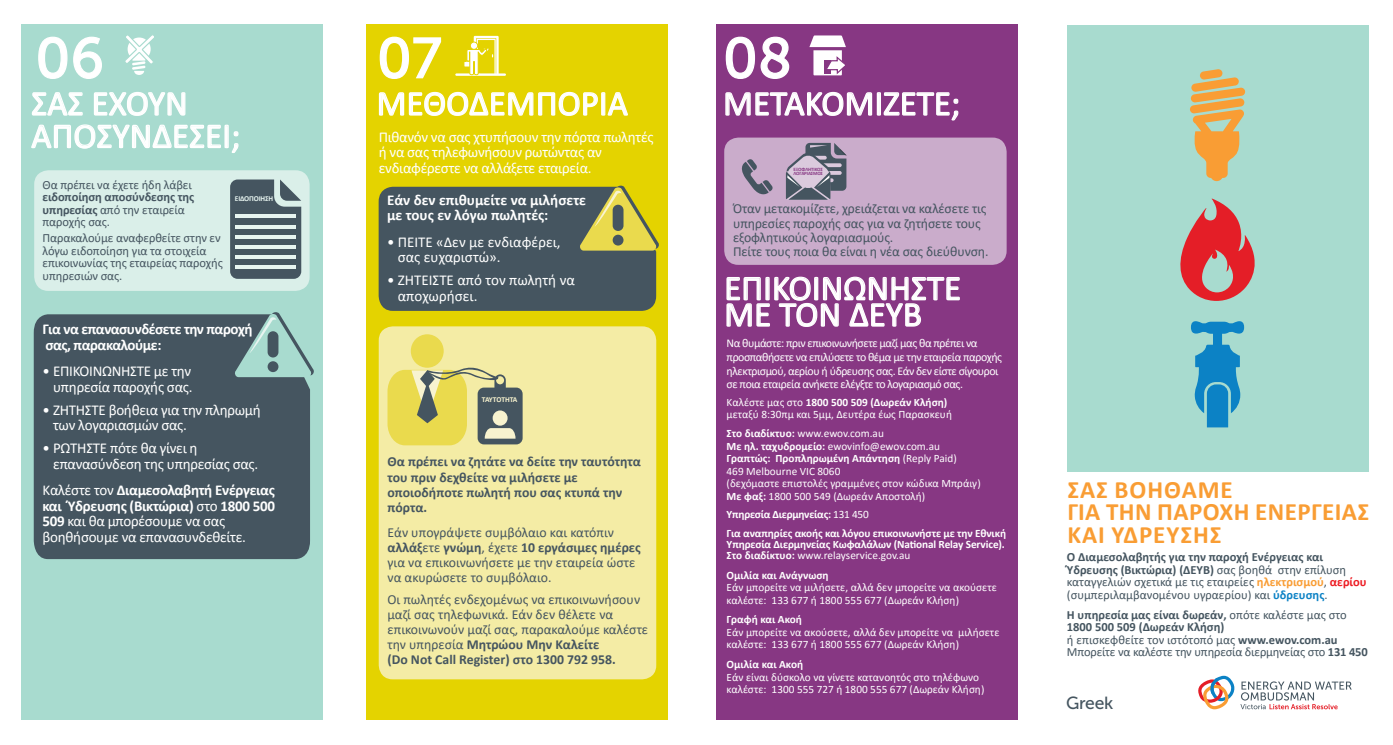
<style>
.page{position:relative;width:1393px;height:745px;background:#fff}
.page>*{position:absolute;margin:0;border:0;box-sizing:border-box;transform-origin:0 0}
.Head__45pt{font:56.25px "Museo Sans 500";color:#fff}
.HEADER_28pt{font:35px/32.5px "Calibri";color:#fff}
.Cover__26pt{font:700 25px/22.5px "Calibri";letter-spacing:.02em;color:#f99d34}
.LANGUAGE{font:17.5px "Museo Sans 500";letter-spacing:-.02em;color:#455560}
.Body__12pt_Book{font:15px/15.6px "Calibri";letter-spacing:-.02em;color:#fff}
.Intro__12pt{font:15px/15.6px "Calibri";letter-spacing:-.02em;color:#fff}
.Body__12pt_Book-2{font:15px/15.6px "Calibri";color:#fff}
.Body__12pt_Demi{font:700 15px/15.6px "Calibri";color:#fff}
.Body__12pt_Demi-2{font:700 15px/15.6px "Calibri";letter-spacing:-.02em;color:#fff}
.Body__12pt_Demi-3{font:13.75px/15px "Calibri";color:#455560}
.Intro__12pt-2{font:13.75px/14.4px "Calibri";letter-spacing:-.01em;color:#455560}
.Body__12pt_Demi-4{font:700 13.75px/15px "Calibri";color:#455560}
.Body__10pt_Book{font:12.5px/12.5px "Calibri";color:#455560}
.Body__12pt_Demi-5{font:12.5px/12.5px "Calibri";letter-spacing:-.01em;color:#455560}
.Intro__12pt-3{font:11.88px/13.8px "Calibri";letter-spacing:-.04em;color:#fff}
.Body__10pt_Book-2{font:11.25px/12.5px "Calibri";color:#fff}
.Body__10pt_Book-3{font:700 11.25px/11.2px "Calibri";letter-spacing:-.01em;color:#fff;text-align:justify}
.Body__12pt_Demi-6{font:700 7.5px "Calibri";letter-spacing:-.02em;color:#e7f4f0}
.Body__12pt_Demi-7{font:700 7.5px "Calibri";letter-spacing:-.02em;color:#f8f3cf}
.Body__12pt_Demi-8{font:700 5px "Calibri";letter-spacing:-.025em;color:#873783}
.s1{font-weight:700}
.s2{font-weight:400}
.s3{font-weight:700;color:#f99d34}
.s4{font-weight:700;color:#ed1d24}
.s5{font-weight:700;color:#0c82c5}
</style>
<div class="page">
<div style="left:21px;top:25px;width:301px;height:694px;background:#a8dbcf"></div>
<div style="left:367px;top:25px;width:301px;height:694px;background:#e4d300"></div>
<div style="left:716px;top:25px;width:301px;height:694px;background:#873783"></div>
<div style="left:1067px;top:25px;width:301px;height:446px;background:#a8dbcf"></div>
<svg style="left:38px;top:36px;width:64px;height:43px"></svg>
<svg style="left:31px;top:92px;width:208px;height:61px"></svg>
<div style="left:34px;top:314px;width:276px;height:244px;background:#455560"></div>
<svg style="left:234px;top:312px;width:80px;height:65px"></svg>
<div style="left:268px;top:331px;width:10px;height:26px;background:#455560;border-radius:5px"></div>
<div style="left:268px;top:361px;width:10px;height:11px;background:#455560;border-radius:50%"></div>
<div style="left:34px;top:170px;width:276px;height:121px;background:#daefe9;border-radius:14px"></div>
<svg style="left:125px;top:35px;width:29px;height:40px"></svg>
<svg style="left:230px;top:179px;width:71px;height:100px;background:#54656e"></svg>
<hr style="left:235px;top:214px;width:61px;height:4px;background:#e7f4f0">
<hr style="left:235px;top:225px;width:61px;height:4px;background:#e7f4f0">
<hr style="left:235px;top:235px;width:60px;height:4px;background:#e7f4f0">
<hr style="left:235px;top:245px;width:60px;height:4px;background:#e7f4f0">
<hr style="left:235px;top:255px;width:60px;height:4px;background:#e7f4f0">
<hr style="left:235px;top:265px;width:60px;height:4px;background:#e7f4f0">
<svg style="left:379px;top:36px;width:63px;height:43px"></svg>
<svg style="left:455px;top:36px;width:51px;height:40px"></svg>
<div style="left:470px;top:42px;width:7px;height:7px;background:#fff;border-radius:50%"></div>
<div style="left:470px;top:42px;width:8px;height:8px;border:1px solid #e4d300;border-radius:50%"></div>
<svg style="left:378px;top:91px;width:250px;height:25px"></svg>
<svg style="left:379px;top:185px;width:280px;height:126px;background:#57645a"></svg>
<div style="left:612px;top:204px;width:11px;height:27px;background:#455560;border-radius:5px"></div>
<div style="left:612px;top:234px;width:11px;height:11px;background:#455560;border-radius:50%"></div>
<div style="left:379px;top:326px;width:277px;height:353px;background:#f4eca5;border-radius:14px"></div>
<div style="left:411px;top:334px;width:33px;height:33px;background:#eada4d;border-radius:50%"></div>
<svg style="left:387px;top:364px;width:135px;height:81px"></svg>
<svg style="left:726px;top:276px;width:234px;height:51px"></svg>
<div style="left:724px;top:137px;width:282px;height:128px;background:#caaccb;border-radius:14px"></div>
<svg style="left:725px;top:36px;width:65px;height:43px"></svg>
<svg style="left:809px;top:35px;width:37px;height:41px"></svg>
<svg style="left:725px;top:91px;width:234px;height:30px"></svg>
<svg style="left:741px;top:159px;width:32px;height:36px"></svg>
<svg style="left:786px;top:143px;width:60px;height:57px"></svg>
<svg style="left:1191px;top:321px;width:53px;height:106px"></svg>
<svg style="left:1180px;top:198px;width:75px;height:103px"></svg>
<svg style="left:1190px;top:69px;width:55px;height:112px"></svg>
<svg style="left:1240px;top:681px;width:111px;height:27px"></svg>
<svg style="left:1198px;top:675px;width:36px;height:33px"></svg>
<p class="Head__45pt" style="left:35px;top:27px;width:70px">06</p>
<p class="HEADER_28pt" style="left:31px;top:86px;width:211px">ΣΑΣ ΕΧΟΥΝ<br>ΑΠΟΣΥΝΔΕΣΕΙ;</p>
<p class="Body__12pt_Demi-5" style="left:43px;top:178px;width:153px">Θα πρέπει να έχετε ήδη λάβει <span class="s1">ειδοποίηση αποσύνδεσης της υπηρεσίας</span> από την εταιρεία παροχής σας.</p>
<p class="Body__12pt_Demi-5" style="left:43px;top:231px;width:182px">Παρακαλούμε αναφερθείτε στην εν λόγω ειδοποίηση για τα στοιχεία επικοινωνίας της εταιρείας παροχής υπηρεσιών σας.</p>
<p class="Body__12pt_Demi-6" style="left:235px;top:193px;width:40px">ΕΙΔΟΠΟΙΗΣΗ</p>
<p class="Body__12pt_Demi-2" style="left:43px;top:321px;width:212px">Για να επανασυνδέσετε την παροχή σας, παρακαλούμε:</p>
<p class="Body__12pt_Book" style="left:43px;top:363px;width:151px;text-align:right">• ΕΠΙΚΟΙΝΩΝΗΣΤΕ με την υπηρεσία παροχής σας.</p>
<p class="Body__12pt_Book" style="left:53px;top:401px;width:209px;text-indent:-11px">• ΖΗΤΗΣΤΕ βοήθεια για την πληρωμή των λογαριασμών σας.</p>
<p class="Body__12pt_Book" style="left:53px;top:439px;width:207px;text-indent:-11px">• ΡΩΤΗΣΤΕ πότε θα γίνει η επανασύνδεση της υπηρεσίας σας.</p>
<p class="Body__12pt_Book" style="left:43px;top:481px;width:234px">Καλέστε τον <span class="s1">Διαμεσολαβητή Ενέργειας και Ύδρευσης (Βικτώρια)</span> στο <span class="s1">1800 500<br>509</span> και θα μπορέσουμε να σας βοηθήσουμε να επανασυνδεθείτε.</p>
<p class="Head__45pt" style="left:377px;top:27px;width:66px">07</p>
<p class="HEADER_28pt" style="left:376px;top:86px;width:253px">ΜΕΘΟΔΕΜΠΟΡΙΑ</p>
<p class="Intro__12pt" style="left:379px;top:128px;width:276px">Πιθανόν να σας χτυπήσουν την πόρτα πωλητές ή να σας τηλεφωνήσουν ρωτώντας αν ενδιαφέρεστε να αλλάξετε εταιρεία.</p>
<p class="Body__12pt_Demi" style="left:387px;top:191px;width:201px">Εάν δεν επιθυμείτε να μιλήσετε με τους εν λόγω πωλητές:</p>
<p class="Body__12pt_Book-2" style="left:398px;top:233px;width:165px;text-indent:-11px">• ΠΕΙΤΕ «Δεν με ενδιαφέρει, σας ευχαριστώ».</p>
<p class="Body__12pt_Book-2" style="left:398px;top:271px;width:179px;text-indent:-11px">• ΖΗΤΕΙΣΤΕ από τον πωλητή να αποχωρήσει.</p>
<p class="Body__12pt_Demi-7" style="left:482px;top:394px;width:37px">ΤΑΥΤΟΤΗΤΑ</p>
<p class="Body__12pt_Demi-4" style="left:387px;top:453px;width:255px">Θα πρέπει να ζητάτε να δείτε την ταυτότητα του πριν δεχθείτε να μιλήσετε με οποιοδήποτε πωλητή που σας κτυπά την πόρτα.</p>
<p class="Body__12pt_Demi-3" style="left:387px;top:524px;width:255px">Εάν υπογράψετε συμβόλαιο και κατόπιν <span class="s1">αλλάξ</span>ετε <span class="s1">γνώμη</span>, έχετε <span class="s1">10 εργάσιμες ημέρες </span>για να επικοινωνήσετε με την εταιρεία ώστε να ακυρώσετε το συμβόλαιο.</p>
<p class="Body__12pt_Demi-3" style="left:387px;top:591px;width:262px">Οι πωλητές ενδεχομένως να επικοινωνήσουν μαζί σας τηλεφωνικά. Εάν δεν θέλετε να επικοινωνούν μαζί σας, παρακαλούμε καλέστε την υπηρεσία <span class="s1">Μητρώου Μην Καλείτε<br>(Do Not Call Register) στο 1300 792 958.</span></p>
<p class="Head__45pt" style="left:723px;top:27px;width:71px">08</p>
<p class="HEADER_28pt" style="left:723px;top:86px;width:239px">ΜΕΤΑΚΟΜΙΖΕΤΕ;</p>
<p class="Body__12pt_Demi-8" style="left:793px;top:165px;width:31px">ΕΞΟΦΛΗΤΙΚΟΣ</p>
<p class="Body__12pt_Demi-8" style="left:793px;top:170px;width:31px">ΛΟΓΑΡΙΑΣΜΟΣ</p>
<p class="Intro__12pt-2" style="left:733px;top:201px;width:257px">Όταν μετακομίζετε, χρειάζεται να καλέσετε τις υπηρεσίες παροχής σας για να ζητήσετε τους εξοφλητικούς λογαριασμούς.<br>Πείτε τους ποια θα είναι η νέα σας διεύθυνση.</p>
<p class="HEADER_28pt" style="left:724px;top:274px;width:238px;line-height:26.2px">ΕΠΙΚΟΙΝΩΝΗΣΤΕ<br>ΜΕ ΤΟΝ ΔΕΥΒ</p>
<p class="Intro__12pt-3" style="left:726px;top:335px;width:277px">Να θυμάστε: πριν επικοινωνήσετε μαζί μας θα πρέπει να προσπαθήσετε να επιλύσετε το θέμα με την εταιρεία παροχής ηλεκτρισμού, αερίου ή ύδρευσης σας. Εάν δεν είστε σίγουροι σε ποια εταιρεία ανήκετε ελέγξτε το λογαριασμό σας.</p>
<p class="Body__10pt_Book-2" style="left:726px;top:396px;width:227px;line-height:11.2px">Καλέστε μας στο <span class="s1">1800 500 509 (Δωρεάν Κλήση) </span>μεταξύ 8:30πμ και 5μμ, Δευτέρα έως Παρασκευή</p>
<p class="Body__10pt_Book-2" style="left:726px;top:427px;width:256px"><span class="s1">Στο διαδίκτυο:</span> www.ewov.com.au<br><span class="s1">Με ηλ. ταχυδρομείο:</span> ewovinfo@ewov.com.au <span class="s1">Γραπτώς: Προπληρωμένη Απάντηση</span> (Reply Paid)<br>469 Melbourne VIC 8060<br>(δεχόμαστε επιστολές γραμμένες στον κώδικα Μπράιγ)<br><span class="s1">Με φαξ:</span> 1800 500 549 (Δωρεάν Αποστολή)</p>
<p class="Body__10pt_Book-3" style="left:726px;top:508px;width:144px">Υπηρεσία Διερμηνείας: <span class="s2">131 450</span></p>
<p class="Body__10pt_Book-3" style="left:726px;top:526px;width:281px">Για αναπηρίες ακοής και λόγου επικοινωνήστε με την Εθνική Υπηρεσία Διερμηνείας Κωφαλάλων (National Relay Service).<br>Στο διαδίκτυο: <span class="s2">www.relayservice.gov.au</span></p>
<p class="Body__10pt_Book-2" style="left:726px;top:568px;width:272px"><span class="s1">Ομιλία και Ανάγνωση<br></span>Εάν μπορείτε να μιλήσετε, αλλά δεν μπορείτε να ακούσετε καλέστε: 133 677 ή 1800 555 677 (Δωρεάν Κλήση)</p>
<p class="Body__10pt_Book-2" style="left:726px;top:612px;width:274px"><span class="s1">Γραφή και Ακοή<br></span>Εάν μπορείτε να ακούσετε, αλλά δεν μπορείτε να μιλήσετε καλέστε: 133 677 ή 1800 555 677 (Δωρεάν Κλήση)</p>
<p class="Body__10pt_Book-3" style="left:726px;top:658px;width:78px">Ομιλία και Ακοή</p>
<p class="Body__10pt_Book-2" style="left:726px;top:669px;width:259px">Εάν είναι δύσκολο να γίνετε κατανοητός στο τηλέφωνο καλέστε: 1300 555 727 ή 1800 555 677 (Δωρεάν Κλήση)</p>
<p class="Cover__26pt" style="left:1067px;top:477px;width:303px">ΣΑΣ ΒΟΗΘΑΜΕ<br>ΓΙΑ ΤΗΝ ΠΑΡΟΧΗ ΕΝΕΡΓΕΙΑΣ<br>ΚΑΙ ΥΔΡΕΥΣΗΣ</p>
<p class="Body__10pt_Book" style="left:1067px;top:550px;width:301px"><span class="s1">Ο Διαμεσολαβητής για την παροχή Ενέργειας και Ύδρευσης (Βικτώρια) (ΔΕΥΒ)</span> σας βοηθά στην επίλυση καταγγελιών σχετικά με τις εταιρείες <span class="s3">ηλεκτρισμού</span>, <span class="s4">αερίου </span>(συμπεριλαμβανομένου υγραερίου) και <span class="s5">ύδρευσης</span>.</p>
<p class="Body__10pt_Book" style="left:1067px;top:607px;width:302px"><span class="s1">Η υπηρεσία μας είναι δωρεάν,</span> οπότε καλέστε μας στο <span class="s1">1800 500 509 (Δωρεάν Κλήση)<br></span>ή επισκεφθείτε τον ιστότοπό μας <span class="s1">www.ewov.com.au </span>Μπορείτε να καλέστε την υπηρεσία διερμηνείας στο <span class="s1">131 450</span></p>
<p class="LANGUAGE" style="left:1066px;top:693px;width:49px">Greek</p>
</div>
